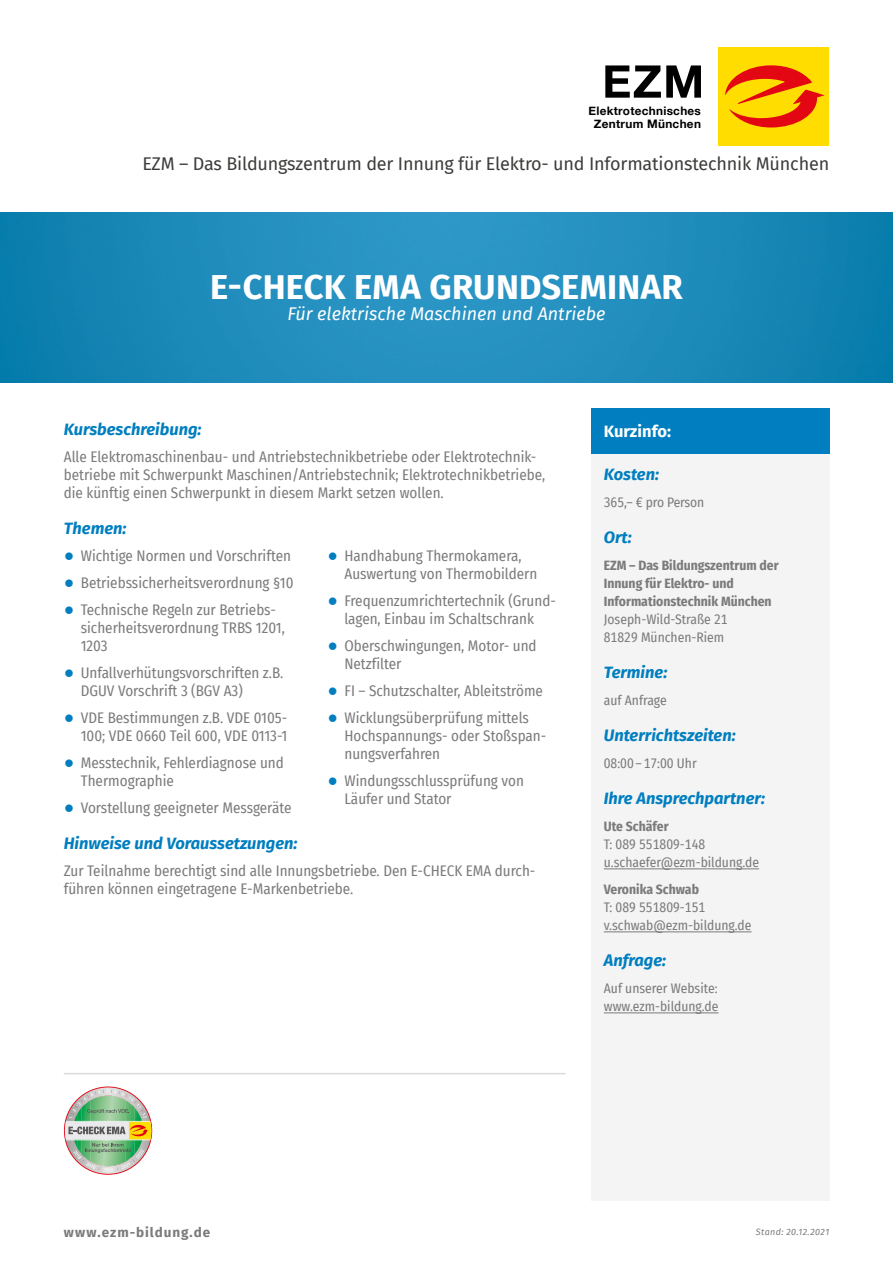
<style>
.page{position:relative;width:893px;height:1263px;background:#fff}
.page>*{position:absolute;margin:0;border:0;box-sizing:border-box;transform-origin:0 0}
.t1{font:700 34.5px "Fira Sans";letter-spacing:.005em;color:#fff}
.t2{font:18px "Fira Sans";letter-spacing:-.01em;color:#3c3c3b}
.t3{font:italic 18px "Fira Sans";color:#fff}
.t4{font:italic 700 16.5px "Fira Sans";color:#007ebf}
.t5{font:700 16.5px "Fira Sans";color:#fff}
.t6{font:15px/18px "Fira Sans Condensed";color:#7c7b7b}
.t7{font:13.5px/18px "Fira Sans Condensed";color:#7c7b7b}
.t8{font:700 13.5px/18px "Fira Sans Condensed";color:#7c7b7b}
.t9{font:700 13.5px "Fira Sans";letter-spacing:.07em;color:#7c7b7b}
.t10{font:700 11.7px/12.3px "Helvetica Neue";letter-spacing:.025em;color:#000;text-align:center}
.t11{font:italic 9px "Fira Sans";letter-spacing:.04em;color:#7c7b7b}
.s1{font-family:"Arial";font-size:30px;color:#007ebf}
</style>
<div class="page">
<div style="left:591px;top:408px;width:238px;height:792px;background:#f4f4f4"></div>
<div style="left:591px;top:408px;width:238px;height:46px;background:#007ebf"></div>
<hr style="left:604px;top:868px;width:155px;height:1px;background:#7c7b7b">
<hr style="left:604px;top:931px;width:147px;height:1px;background:#7c7b7b">
<hr style="left:604px;top:1012px;width:115px;height:1px;background:#7c7b7b">
<hr style="left:64px;top:1073px;width:502px;height:1px;background:#dadada">
<img style="left:65px;top:1087px;width:86px;height:87px">
<div style="left:718px;top:47px;width:111px;height:99px;background:#fd0"></div>
<svg style="left:725px;top:65px;width:100px;height:62px"></svg>
<svg style="left:605px;top:65px;width:96px;height:33px"></svg>
<img style="left:0;top:213px;width:893px;height:170px">
<p class="t10" style="left:588px;top:105px;width:114px">Elektrotechnisches<br>Zentrum München</p>
<p class="t2" style="left:142px;top:150px;width:688px">EZM – Das Bildungszentrum der Innung für Elektro- und Informationstechnik München</p>
<h1 class="t1" style="left:210px;top:258px;width:474px">E-CHECK EMA GRUNDSEMINAR</h1>
<p class="t3" style="left:287px;top:300px;width:320px">Für elektrische Maschinen und Antriebe</p>
<p class="t4" style="left:64px;top:416px;width:139px">Kursbeschreibung:</p>
<p class="t6" style="left:64px;top:448px;width:483px">Alle Elektromaschinenbau- und Antriebstechnikbetriebe oder Elektrotechnik&shy;betriebe mit Schwerpunkt Maschinen/Antriebstechnik; Elektrotechnikbetriebe, die künftig einen Schwerpunkt in diesem Markt setzen wollen.</p>
<p class="t4" style="left:64px;top:515px;width:64px">Themen:</p>
<p class="t6" style="left:64px;top:547px;width:229px"><span class="s1">•</span> Wichtige Normen und Vorschriften</p>
<p class="t6" style="left:64px;top:574px;width:231px"><span class="s1">•</span> Betriebssicherheitsverordnung §10</p>
<p class="t6" style="left:81px;top:601px;width:206px;text-indent:-17px"><span class="s1">•</span> Technische Regeln zur Betriebs&shy;sicherheitsverordnung TRBS 1201,<br>1203</p>
<p class="t6" style="left:81px;top:664px;width:204px;text-indent:-17px"><span class="s1">•</span> Unfallverhütungsvorschriften z.B.<br>DGUV Vorschrift 3 (BGV A3)</p>
<p class="t6" style="left:64px;top:709px;width:225px;text-align:right"><span class="s1">•</span> VDE Bestimmungen z.B. VDE 0105-<br>100; VDE 0660 Teil 600, VDE 0113-1</p>
<p class="t6" style="left:81px;top:754px;width:205px;text-indent:-17px"><span class="s1">•</span> Messtechnik, Fehlerdiagnose und<br>Thermographie</p>
<p class="t6" style="left:64px;top:799px;width:229px"><span class="s1">•</span> Vorstellung geeigneter Messgeräte</p>
<p class="t6" style="left:344px;top:547px;width:194px;text-indent:-17px"><span class="s1">•</span> Handhabung Thermokamera,<br>Auswertung von Thermobildern</p>
<p class="t6" style="left:327px;top:592px;width:230px;text-align:center"><span class="s1">•</span> Frequenzumrichtertechnik (Grund&shy;lagen, Einbau im Schaltschrank</p>
<p class="t6" style="left:344px;top:637px;width:194px;text-indent:-17px"><span class="s1">•</span> Oberschwingungen, Motor- und<br>Netzfilter</p>
<p class="t6" style="left:327px;top:682px;width:217px"><span class="s1">•</span> FI – Schutzschalter, Ableitströme</p>
<p class="t6" style="left:344px;top:709px;width:203px;text-indent:-17px"><span class="s1">•</span> Wicklungsüberprüfung mittels<br>Hochspannungs- oder Stoßspan&shy;nungsverfahren</p>
<p class="t6" style="left:344px;top:772px;width:181px;text-indent:-17px"><span class="s1">•</span> Windungsschlussprüfung von<br>Läufer und Stator</p>
<p class="t4" style="left:64px;top:830px;width:235px">Hinweise und Voraussetzungen:</p>
<p class="t6" style="left:64px;top:862px;width:472px">Zur Teilnahme berechtigt sind alle Innungsbetriebe. Den E-CHECK EMA durch&shy;führen können eingetragene E-Markenbetriebe.</p>
<p class="t5" style="left:604px;top:417px;width:69px">Kurzinfo:</p>
<p class="t4" style="left:604px;top:461px;width:57px">Kosten:</p>
<p class="t7" style="left:604px;top:493px;width:102px">365,– € pro Person</p>
<p class="t4" style="left:604px;top:524px;width:30px">Ort:</p>
<p class="t8" style="left:604px;top:556px;width:176px">EZM – Das Bildungszentrum der<br>Innung für Elektro- und<br>Informationstechnik München</p>
<p class="t7" style="left:604px;top:610px;width:125px">Joseph-Wild-Straße 21<br>81829 München-Riem</p>
<p class="t4" style="left:604px;top:659px;width:65px">Termine:</p>
<p class="t7" style="left:604px;top:691px;width:64px">auf Anfrage</p>
<p class="t4" style="left:604px;top:722px;width:133px">Unterrichtszeiten:</p>
<p class="t7" style="left:604px;top:754px;width:94px">08:00–17:00 Uhr</p>
<p class="t4" style="left:604px;top:785px;width:163px">Ihre Ansprechpartner:</p>
<p class="t8" style="left:604px;top:817px;width:66px">Ute Schäfer</p>
<p class="t7" style="left:604px;top:835px;width:157px">T: 089 551809-148 u.schaefer@ezm-bildung.de</p>
<p class="t8" style="left:604px;top:880px;width:97px">Veronika Schwab</p>
<p class="t7" style="left:604px;top:898px;width:149px">T: 089 551809-151 v.schwab@ezm-bildung.de</p>
<p class="t4" style="left:604px;top:947px;width:64px">Anfrage:</p>
<p class="t7" style="left:604px;top:979px;width:116px">Auf unserer Website: www.ezm-bildung.de</p>
<p class="t9" style="left:64px;top:1221px;width:148px">www.ezm-bildung.de</p>
<p class="t11" style="left:756px;top:1225px;width:75px">Stand: 20.12.2021</p>
</div>
